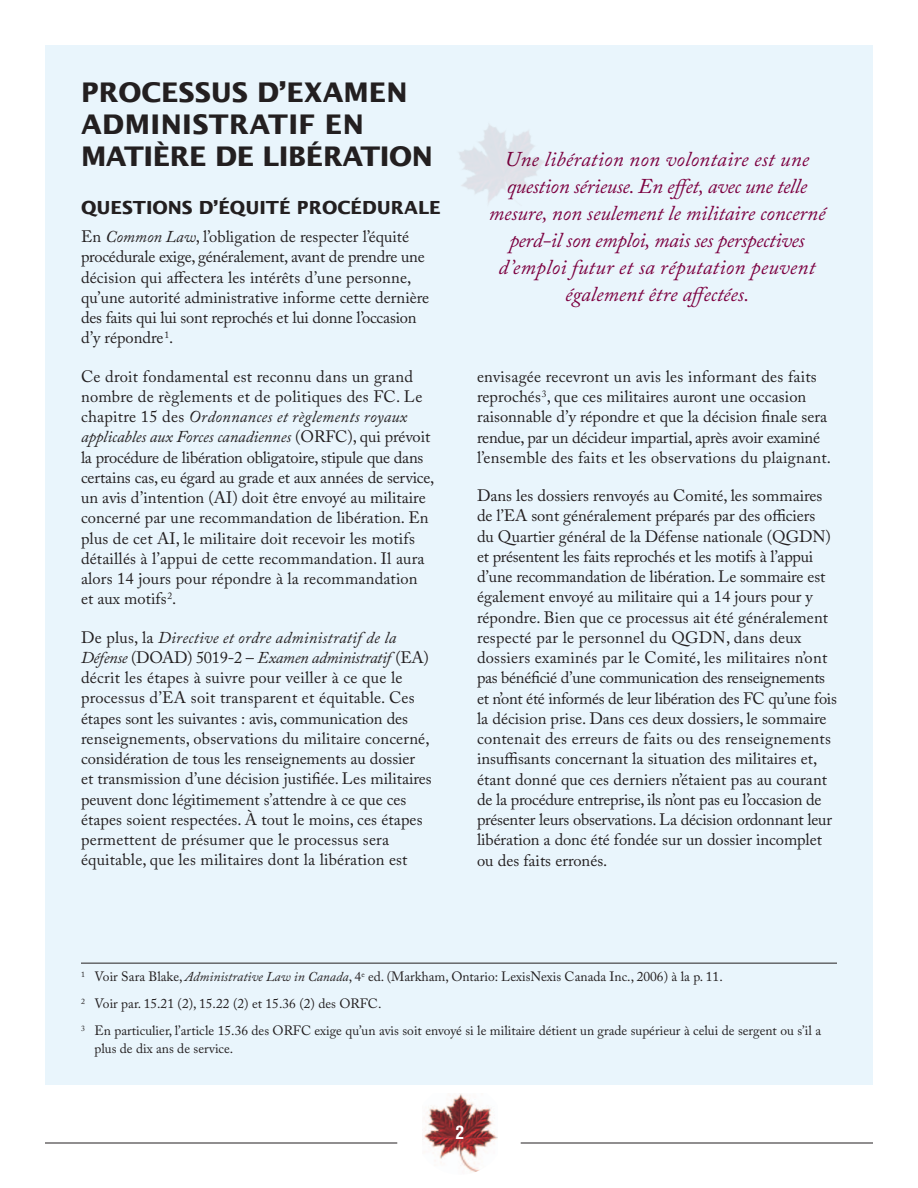
<style>
.page{position:relative;width:918px;height:1188px;background:#fff}
.page>*{position:absolute;margin:0;border:0;box-sizing:border-box;transform-origin:0 0}
.t1{font:700 27px/32.2px "Lucida Sans Std";color:#231f20}
.t2{font:italic 21px/27px "Adobe Caslon Pro";color:#7c0040;text-align:center}
.t3{font:700 18px "Lucida Sans Std";color:#231f20}
.t4{font:700 condensed 18px "Helvetica LT Std";color:#fff}
.t5{font:16.5px/20.2px "Adobe Caslon Pro";color:#231f20}
.t6{font:13.5px/27px "Adobe Caslon Pro";color:#231f20}
.s1{font-style:italic}
</style>
<div class="page">
<img style="left:424px;top:1094px;width:73px;height:78px">
<hr style="left:45px;top:1143px;width:352px;height:1px;background:#231f20">
<hr style="left:521px;top:1143px;width:352px;height:1px;background:#231f20">
<div style="left:45px;top:45px;width:828px;height:1039px;background:#e9f5fc"></div>
<hr style="left:81px;top:963px;width:756px;height:1px;background:#231f20">
<h1 class="t1" style="left:81px;top:77px;width:354px">PROCESSUS D’EXAMEN<br>ADMINISTRATIF EN<br>MATIÈRE DE LIBÉRATION</h1>
<p class="t3" style="left:81px;top:198px;width:361px">QUESTIONS D’ÉQUITÉ PROCÉDURALE</p>
<p class="t5" style="left:81px;top:226px;width:350px">En <span class="s1">Common Law</span>, l’obligation de respecter l’équité procédurale exige, généralement, avant de prendre une décision qui affectera les intérêts d’une personne, qu’une autorité administrative informe cette dernière des faits qui lui sont reprochés et lui donne l’occasion d’y répondre<sup>1</sup>.</p>
<p class="t5" style="left:81px;top:366px;width:355px">Ce droit fondamental est reconnu dans un grand nombre de règlements et de politiques des FC. Le chapitre 15 des <span class="s1">Ordonnances et règlements royaux applicables aux Forces canadiennes</span> (ORFC), qui prévoit la procédure de libération obligatoire, stipule que dans certains cas, eu égard au grade et aux années de service, un avis d’intention (AI) doit être envoyé au militaire concerné par une recommandation de libération. En plus de cet AI, le militaire doit recevoir les motifs détaillés à l’appui de cette recommandation. Il aura alors 14 jours pour répondre à la recommandation<br>et aux motifs<sup>2</sup>.</p>
<p class="t5" style="left:81px;top:627px;width:352px">De plus, la <span class="s1">Directive et ordre administratif de la Défense</span> (DOAD) 5019-2 – <span class="s1">Examen administratif</span> (EA) décrit les étapes à suivre pour veiller à ce que le processus d’EA soit transparent et équitable. Ces étapes sont les suivantes : avis, communication des renseignements, observations du militaire concerné, considération de tous les renseignements au dossier<br>et transmission d’une décision justifiée. Les militaires peuvent donc légitimement s’attendre à ce que ces étapes soient respectées. À tout le moins, ces étapes permettent de présumer que le processus sera équitable, que les militaires dont la libération est</p>
<p class="t2" style="left:489px;top:145px;width:338px">Une libération non volontaire est une question sérieuse. En effet, avec une telle mesure, non seulement le militaire concerné perd-il son emploi, mais ses perspectives d’emploi futur et sa réputation peuvent également être affectées.</p>
<p class="t5" style="left:477px;top:366px;width:356px">envisagée recevront un avis les informant des faits reprochés<sup>3</sup>, que ces militaires auront une occasion raisonnable d’y répondre et que la décision finale sera rendue, par un décideur impartial, après avoir examiné l’ensemble des faits et les observations du plaignant.</p>
<p class="t5" style="left:477px;top:485px;width:361px">Dans les dossiers renvoyés au Comité, les sommaires de l’EA sont généralement préparés par des officiers<br>du Quartier général de la Défense nationale (QGDN) et présentent les faits reprochés et les motifs à l’appui d’une recommandation de libération. Le sommaire est également envoyé au militaire qui a 14 jours pour y répondre. Bien que ce processus ait été généralement respecté par le personnel du QGDN, dans deux dossiers examinés par le Comité, les militaires n’ont pas bénéficié d’une communication des renseignements et n’ont été informés de leur libération des FC qu’une fois la décision prise. Dans ces deux dossiers, le sommaire contenait des erreurs de faits ou des renseignements insuffisants concernant la situation des militaires et, étant donné que ces derniers n’étaient pas au courant de la procédure entreprise, ils n’ont pas eu l’occasion de présenter leurs observations. La décision ordonnant leur libération a donc été fondée sur un dossier incomplet ou des faits erronés.</p>
<p class="t6" style="left:81px;top:963px;width:742px"><sup>1</sup> Voir Sara Blake, <span class="s1">Administrative Law in Canada</span>, 4<sup>e</sup> ed. (Markham, Ontario: LexisNexis Canada Inc., 2006) à la p. 11.<br><sup>2</sup> Voir par. 15.21 (2), 15.22 (2) et 15.36 (2) des ORFC.<br><sup>3</sup> En particulier, l’article 15.36 des ORFC exige qu’un avis soit envoyé si le militaire détient un grade supérieur à celui de sergent ou s’il a</p>
<p class="t6" style="left:94px;top:1035px;width:140px">plus de dix ans de service.</p>
<p class="t4" style="left:455px;top:1121px;width:10px">2</p>
</div>
